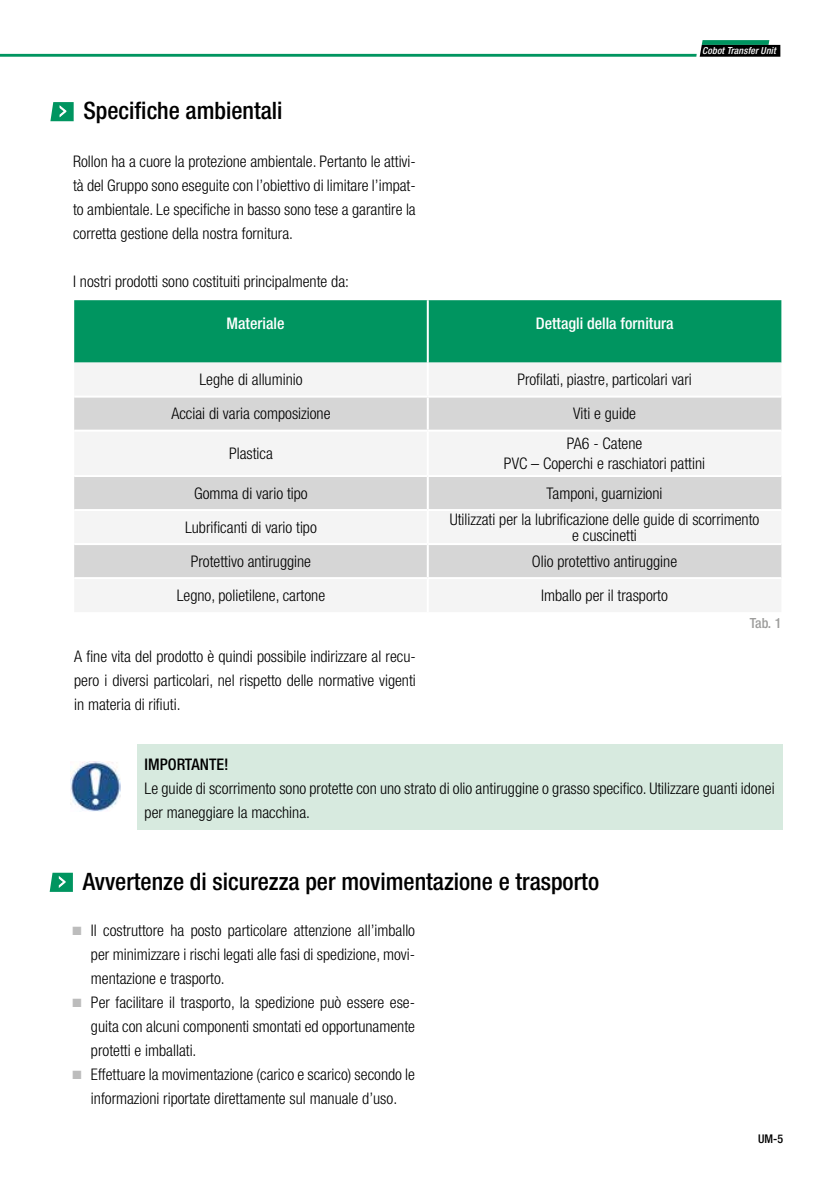
<style>
.page{position:relative;width:840px;height:1191px;background:#fff}
.page>*{position:absolute;margin:0;border:0;box-sizing:border-box;transform-origin:0 0}
.t1{font:500 condensed 24px "Helvetica Neue LT Std";color:#000}
.t2{font:300 condensed 16px/24px "Helvetica Neue LT Std";color:#000;text-align:justify}
.t3{font:500 condensed 16px "Helvetica Neue LT Std";color:#fff}
.t4{font:500 condensed 16px "Helvetica Neue LT Std";color:#000}
.t5{font:500 condensed 14px "Helvetica Neue LT Std";color:#9d9d9c}
.t6{font:500 condensed 12px "Helvetica Neue LT Std";color:#000}
.t7{font:italic 500 condensed 9.8px "Helvetica Neue LT Std";letter-spacing:.015em;color:#fff}
.s1{color:#bcbcbc}
</style>
<div class="page">
<hr style="left:0;top:54px;width:696px;height:3px;background:#009560">
<svg style="left:699px;top:40px;width:82px;height:17px"></svg>
<div style="left:74px;top:300px;width:707px;height:62px;background:#009560"></div>
<div style="left:74px;top:362px;width:707px;height:250px;background:#f4f4f4"></div>
<svg style="left:74px;top:397px;width:707px;height:180px;fill:#d6d6d6"></svg>
<hr style="left:426px;top:300px;width:2px;height:62px;background:#fff">
<hr style="left:426px;top:362px;width:2px;height:33px;background:#fff">
<hr style="left:74px;top:395px;width:353px;height:2px;background:#fff">
<hr style="left:427px;top:395px;width:354px;height:2px;background:#fff">
<hr style="left:426px;top:397px;width:2px;height:32px;background:#fff">
<hr style="left:74px;top:429px;width:353px;height:2px;background:#fff">
<hr style="left:427px;top:429px;width:354px;height:2px;background:#fff">
<hr style="left:426px;top:431px;width:2px;height:44px;background:#fff">
<hr style="left:74px;top:475px;width:353px;height:2px;background:#fff">
<hr style="left:427px;top:475px;width:354px;height:2px;background:#fff">
<hr style="left:426px;top:477px;width:2px;height:32px;background:#fff">
<hr style="left:74px;top:509px;width:353px;height:2px;background:#fff">
<hr style="left:427px;top:509px;width:354px;height:2px;background:#fff">
<hr style="left:426px;top:511px;width:2px;height:32px;background:#fff">
<hr style="left:74px;top:543px;width:353px;height:2px;background:#fff">
<hr style="left:427px;top:543px;width:354px;height:2px;background:#fff">
<hr style="left:426px;top:545px;width:2px;height:32px;background:#fff">
<hr style="left:74px;top:577px;width:353px;height:2px;background:#fff">
<hr style="left:427px;top:577px;width:354px;height:2px;background:#fff">
<hr style="left:426px;top:579px;width:2px;height:33px;background:#fff">
<svg style="left:50px;top:102px;width:24px;height:19px"></svg>
<div style="left:137px;top:744px;width:645px;height:85px;background:#d7eadf"></div>
<img style="left:70px;top:761px;width:51px;height:51px">
<svg style="left:50px;top:872px;width:23px;height:20px"></svg>
<h1 class="t1" style="left:83px;top:96px;width:200px">Specifiche ambientali</h1>
<p class="t2" style="left:73px;top:149px;width:344px">Rollon ha a cuore la protezione ambientale. Pertanto le attivi&shy;tà del Gruppo sono eseguite con l’obiettivo di limitare l’impat&shy;to ambientale. Le specifiche in basso sono tese a garantire la corretta gestione della nostra fornitura.</p>
<p class="t2" style="left:73px;top:269px;width:277px">I nostri prodotti sono costituiti principalmente da:</p>
<p class="t3" style="left:226px;top:313px;width:59px">Materiale</p>
<p class="t3" style="left:535px;top:313px;width:139px">Dettagli della fornitura</p>
<p class="t7" style="left:701px;top:45px;width:75px">Cobot Transfer Unit</p>
<p class="t2" style="left:199px;top:367px;width:104px">Leghe di alluminio</p>
<p class="t2" style="left:517px;top:367px;width:176px">Profilati, piastre, particolari vari</p>
<p class="t2" style="left:171px;top:401px;width:160px">Acciai di varia composizione</p>
<p class="t2" style="left:573px;top:401px;width:64px">Viti e guide</p>
<p class="t2" style="left:229px;top:441px;width:45px">Plastica</p>
<p class="t2" style="left:503px;top:434px;width:202px;line-height:19.2px;text-align:center">PA6 - Catene<br>PVC – Coperchi e raschiatori pattini</p>
<p class="t2" style="left:194px;top:481px;width:115px">Gomma di vario tipo</p>
<p class="t2" style="left:546px;top:481px;width:117px">Tamponi, guarnizioni</p>
<p class="t2" style="left:185px;top:515px;width:133px">Lubrificanti di vario tipo</p>
<p class="t2" style="left:449px;top:511px;width:311px;line-height:16px;text-align:center">Utilizzati per la lubrificazione delle guide di scorrimento e cuscinetti</p>
<p class="t2" style="left:191px;top:549px;width:122px">Protettivo antiruggine</p>
<p class="t2" style="left:531px;top:549px;width:147px">Olio protettivo antiruggine</p>
<p class="t2" style="left:177px;top:583px;width:150px">Legno, polietilene, cartone</p>
<p class="t2" style="left:541px;top:583px;width:128px">Imballo per il trasporto</p>
<p class="t2" style="left:74px;top:644px;width:343px">A fine vita del prodotto è quindi possibile indirizzare al recu&shy;pero i diversi particolari, nel rispetto delle normative vigenti in materia di rifiuti.</p>
<p class="t5" style="left:749px;top:614px;width:33px">Tab. 1</p>
<p class="t4" style="left:144px;top:754px;width:85px">IMPORTANTE!</p>
<p class="t2" style="left:144px;top:776px;width:631px">Le guide di scorrimento sono protette con uno strato di olio antiruggine o grasso specifico. Utilizzare guanti idonei per maneggiare la macchina.</p>
<h1 class="t1" style="left:83px;top:867px;width:517px">Avvertenze di sicurezza per movimentazione e trasporto</h1>
<p class="t2" style="left:91px;top:918px;width:325px;text-indent:-19px"><span class="s1">■</span> Il costruttore ha posto particolare attenzione all’imballo per minimizzare i rischi legati alle fasi di spedizione, movi&shy;mentazione e trasporto.</p>
<p class="t2" style="left:91px;top:990px;width:325px;text-indent:-19px"><span class="s1">■</span> Per facilitare il trasporto, la spedizione può essere ese&shy;guita con alcuni componenti smontati ed opportunamente protetti e imballati.</p>
<p class="t2" style="left:72px;top:1062px;width:344px;text-align:center"><span class="s1">■</span> Effettuare la movimentazione (carico e scarico) secondo le informazioni riportate direttamente sul manuale d’uso.</p>
<p class="t6" style="left:757px;top:1131px;width:27px">UM-5</p>
</div>
